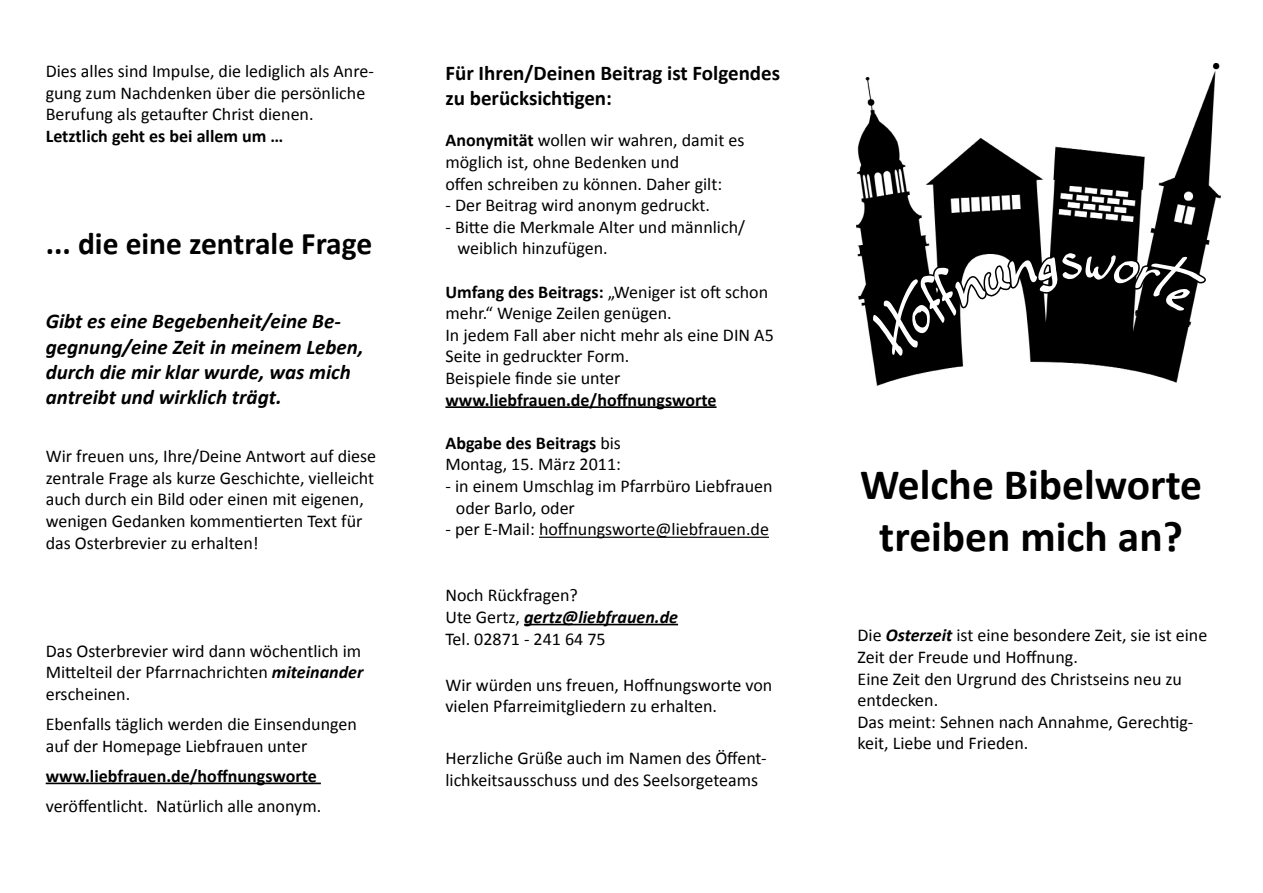
<style>
.page{position:relative;width:1263px;height:893px;background:#fff}
.page>*{position:absolute;margin:0;border:0;box-sizing:border-box;transform-origin:0 0}
.t1{font:700 43.5px/52.2px "Calibri";color:#000;text-align:center}
.t2{font:700 31.5px "Calibri";color:#000}
.t3{font:italic 700 21px/25.2px "Calibri";color:#000}
.t4{font:700 21px/25.2px "Calibri";color:#000}
.t5{font:18px/21.6px "Calibri";color:#000}
.t6{font:700 18px "Calibri";color:#000}
.s1{font-weight:700;font-style:italic}
.s2{font-weight:700}
</style>
<div class="page">
<img style="left:856px;top:64px;width:364px;height:321px">
<hr style="left:445px;top:406px;width:271px;height:2px;background:#000">
<hr style="left:539px;top:537px;width:230px;height:1px;background:#000">
<hr style="left:524px;top:624px;width:154px;height:1px;background:#000">
<hr style="left:46px;top:783px;width:275px;height:1px;background:#000">
<svg style="left:862px;top:202px;width:348px;height:161px"></svg>
<p class="t5" style="left:46px;top:61px;width:330px">Dies alles sind Impulse, die lediglich als Anre&shy;gung zum Nachdenken über die persönliche<br>Berufung als getaufter Christ dienen.</p>
<p class="t6" style="left:46px;top:125px;width:239px">Letztlich geht es bei allem um …</p>
<h2 class="t2" style="left:46px;top:223px;width:328px">... die eine zentrale Frage</h2>
<p class="t3" style="left:46px;top:309px;width:319px">Gibt es eine Begebenheit/eine Be&shy;gegnung/eine Zeit in meinem Leben, durch die mir klar wurde, was mich antreibt und wirklich trägt.</p>
<p class="t5" style="left:46px;top:445px;width:332px">Wir freuen uns, Ihre/Deine Antwort auf diese zentrale Frage als kurze Geschichte, vielleicht auch durch ein Bild oder einen mit eigenen, wenigen Gedanken kommentierten Text für das Osterbrevier zu erhalten!</p>
<p class="t5" style="left:46px;top:640px;width:319px;text-align:justify">Das Osterbrevier wird dann wöchentlich im Mittelteil der Pfarrnachrichten <span class="s1">miteinander </span>erscheinen.</p>
<p class="t5" style="left:46px;top:713px;width:313px">Ebenfalls täglich werden die Einsendungen auf der Homepage Liebfrauen unter</p>
<p class="t6" style="left:46px;top:764px;width:273px">www.liebfrauen.de/hoffnungsworte</p>
<p class="t5" style="left:46px;top:795px;width:277px">veröffentlicht. Natürlich alle anonym.</p>
<p class="t4" style="left:445px;top:60px;width:336px">Für Ihren/Deinen Beitrag ist Folgendes zu berücksichtigen:</p>
<p class="t5" style="left:445px;top:130px;width:300px"><span class="s2">Anonymität</span> wollen wir wahren, damit es möglich ist, ohne Bedenken und<br>offen schreiben zu können. Daher gilt:</p>
<p class="t5" style="left:445px;top:194px;width:266px">- Der Beitrag wird anonym gedruckt.</p>
<p class="t5" style="left:457px;top:216px;width:289px;text-indent:-12px">- Bitte die Merkmale Alter und männlich/ weiblich hinzufügen.</p>
<p class="t5" style="left:445px;top:281px;width:330px"><span class="s2">Umfang des Beitrags:</span> „Weniger ist oft schon mehr.“ Wenige Zeilen genügen.<br>In jedem Fall aber nicht mehr als eine DIN A5<br>Seite in gedruckter Form.<br>Beispiele finde sie unter</p>
<p class="t6" style="left:445px;top:388px;width:273px">www.liebfrauen.de/hoffnungsworte</p>
<p class="t5" style="left:445px;top:432px;width:177px"><span class="s2">Abgabe des Beitrags</span> bis<br>Montag, 15. März 2011:</p>
<p class="t5" style="left:456px;top:475px;width:318px;text-indent:-10px">- in einem Umschlag im Pfarrbüro Liebfrauen oder Barlo, oder</p>
<p class="t5" style="left:445px;top:518px;width:325px">- per E-Mail: hoffnungsworte@liebfrauen.de</p>
<p class="t5" style="left:445px;top:585px;width:234px">Noch Rückfragen?<br>Ute Gertz, <span class="s1">gertz@liebfrauen.de<br></span>Tel. 02871 - 241 64 75</p>
<p class="t5" style="left:445px;top:674px;width:328px">Wir würden uns freuen, Hoffnungsworte von vielen Pfarreimitgliedern zu erhalten.</p>
<p class="t5" style="left:445px;top:747px;width:323px">Herzliche Grüße auch im Namen des Öffent&shy;lichkeitsausschuss und des Seelsorgeteams</p>
<h1 class="t1" style="left:860px;top:458px;width:344px">Welche Bibelworte treiben mich an?</h1>
<p class="t5" style="left:857px;top:625px;width:351px">Die <span class="s1">Osterzeit</span> ist eine besondere Zeit, sie ist eine Zeit der Freude und Hoffnung.<br>Eine Zeit den Urgrund des Christseins neu zu entdecken.<br>Das meint: Sehnen nach Annahme, Gerechtig&shy;keit, Liebe und Frieden.</p>
</div>
